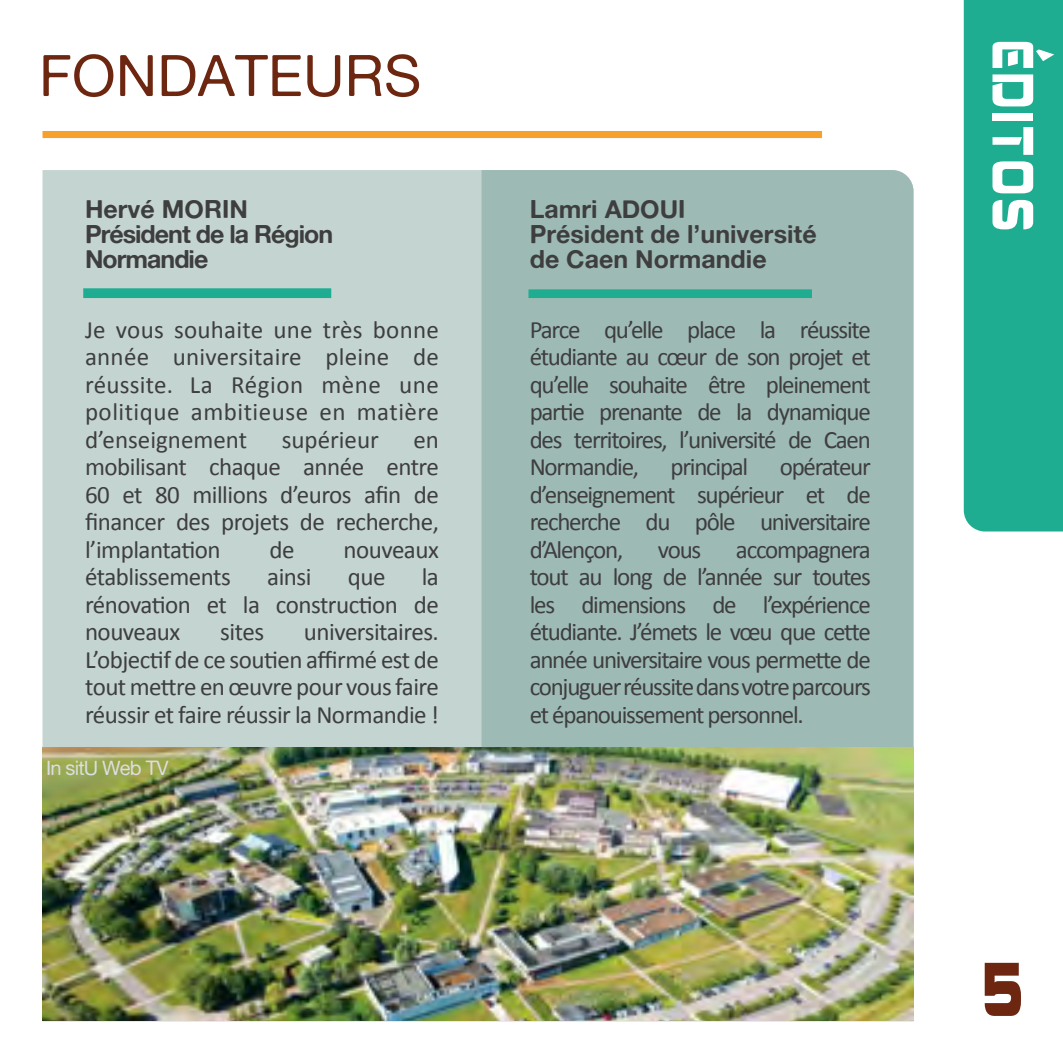
<style>
.page{position:relative;width:1063px;height:1063px;background:#fff}
.page>*{position:absolute;margin:0;border:0;box-sizing:border-box;transform-origin:0 0}
.t1{font:75px "Montalban Condensed";color:#6d2710}
.t2{font:57.5px "Alte Haas Grotesk";color:#6d2710}
.t3{font:57.5px "Montalban Condensed";letter-spacing:.04em;color:#fff}
.t4{font:25px/27.5px "Calibri";letter-spacing:-.025em;color:#3e3e3f;text-align:justify}
.t5{font:25px/25px "Alte Haas Grotesk Bold";color:#3e3e3f}
.t6{font:25px/25px "Alte Haas Grotesk Bold";letter-spacing:-.04em;color:#3e3e3f}
.t7{font:25px "Calibri";color:#3e3e3f}
.t8{font:25px "Calibri";letter-spacing:-.05em;color:#3e3e3f}
.t9{font:20px "Alte Haas Grotesk";letter-spacing:-.04em;color:#dcdddf}
</style>
<div class="page">
<div style="left:43px;top:131px;width:779px;height:7px;background:#f6a12b"></div>
<div style="left:43px;top:170px;width:870px;height:851px;background:#c4d4d1"></div>
<div style="left:964px;top:0;width:99px;height:531px;background:#1fad92"></div>
<div style="left:83px;top:288px;width:248px;height:10px;background:#1fad92;border:2px solid #1fad92"></div>
<div style="left:482px;top:170px;width:431px;height:578px;background:#9ebab5"></div>
<div style="left:528px;top:289px;width:284px;height:9px;background:#1fad92;border:2px solid #1fad92"></div>
<img style="left:43px;top:748px;width:870px;height:272px">
<h2 class="t2" style="left:39px;top:41px;width:384px">FONDATEURS</h2>
<p class="t6" style="left:85px;top:196px;width:250px">Hervé MORIN<br>Président de la Région<br>Normandie</p>
<p class="t4" style="left:85px;top:316px;width:355px">Je vous souhaite une très bonne année universitaire pleine de réussite. La Région mène une politique ambitieuse en matière d’enseignement</p>
<p class="t7" style="left:282px;top:424px;width:99px">supérieur</p>
<p class="t4" style="left:85px;top:426px;width:355px;text-indent:328px">en mobilisant chaque année entre 60 et 80 millions d’euros afin de financer des projets de recherche, l’implantation</p>
<p class="t4" style="left:270px;top:536px;width:27px">de</p>
<p class="t4" style="left:344px;top:536px;width:97px">nouveaux</p>
<p class="t4" style="left:85px;top:563px;width:147px">établissements</p>
<p class="t4" style="left:267px;top:563px;width:46px">ainsi</p>
<p class="t4" style="left:348px;top:563px;width:39px">que</p>
<p class="t4" style="left:85px;top:563px;width:355px;text-indent:337px">la rénovation et la construction de nouveaux</p>
<p class="t4" style="left:85px;top:618px;width:356px;text-indent:219px">universitaires.<br>L’objectif de ce soutien affirmé est de tout mettre en œuvre pour vous faire réussir et faire réussir la Normandie !</p>
<p class="t4" style="left:220px;top:618px;width:45px">sites</p>
<p class="t9" style="left:46px;top:756px;width:124px">In sitU Web TV</p>
<p class="t5" style="left:530px;top:196px;width:288px">Lamri ADOUI<br>Président de l’université de Caen Normandie</p>
<p class="t4" style="left:530px;top:316px;width:343px">Parce qu’elle place la réussite étudiante au cœur de son projet et qu’elle souhaite être pleinement partie prenante de la dynamique des territoires, l’université de Caen Normandie,</p>
<p class="t4" style="left:530px;top:453px;width:343px;text-indent:250px">opérateur d’enseignement supérieur et de recherche du pôle universitaire d’Alençon,</p>
<p class="t8" style="left:671px;top:451px;width:79px">principal</p>
<p class="t4" style="left:530px;top:536px;width:343px;text-indent:206px">accompagnera tout au long de l’année sur toutes les dimensions de l’expérience étudiante. J’émets le vœu que cette année universitaire vous permette de conjuguer réussite dans votre parcours et épanouissement personnel.</p>
<p class="t4" style="left:658px;top:536px;width:45px">vous</p>
<h2 class="t3" style="left:1054px;top:42px;width:193px;rotate:90deg">ÉDITOS</h2>
<h1 class="t1" style="left:985px;top:935px;width:43px">5</h1>
</div>
